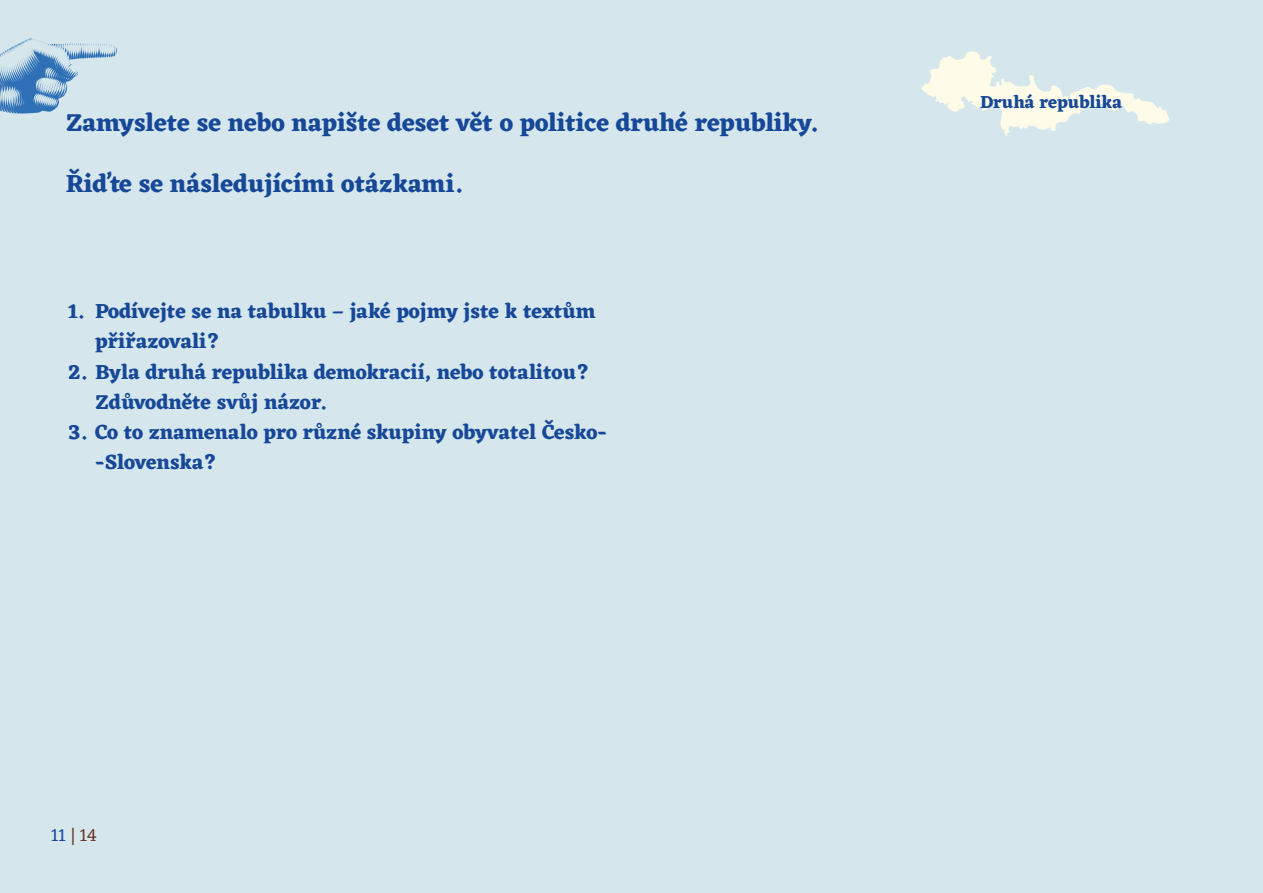
<style>
.page{position:relative;width:1263px;height:893px;background:#d5e7ec}
.page>*{position:absolute;margin:0;border:0;box-sizing:border-box;transform-origin:0 0}
.t1{font:700 25.5px "Eczar";color:#174898}
.t2{font:700 21px/30px "Eczar";color:#174898}
.t3{font:700 18px "Eczar";letter-spacing:-.01em;color:#174898}
.t4{font:18px "Eczar";color:#683a27}
.s1{color:#174898}
</style>
<div class="page">
<svg style="left:0;top:38px;width:117px;height:76px"></svg>
<svg style="left:921px;top:51px;width:249px;height:85px"></svg>
<p class="t1" style="left:66px;top:107px;width:753px">Zamyslete se nebo napište deset vět o politice druhé republiky.</p>
<p class="t1" style="left:66px;top:169px;width:397px">Řiďte se následujícími otázkami.</p>
<p class="t2" style="left:95px;top:296px;width:502px;text-indent:-27px">1. Podívejte se na tabulku – jaké pojmy jste k textům přiřazovali?</p>
<p class="t2" style="left:95px;top:356px;width:496px;text-indent:-27px">2. Byla druhá republika demokracií, nebo totalitou?<br>Zdůvodněte svůj názor.</p>
<p class="t2" style="left:95px;top:416px;width:514px;text-indent:-27px">3. Co to znamenalo pro různé skupiny obyvatel Česko--Slovenska?</p>
<p class="t4" style="left:51px;top:823px;width:48px"><span class="s1">11</span> | 14</p>
<p class="t3" style="left:980px;top:91px;width:144px">Druhá republika</p>
</div>
